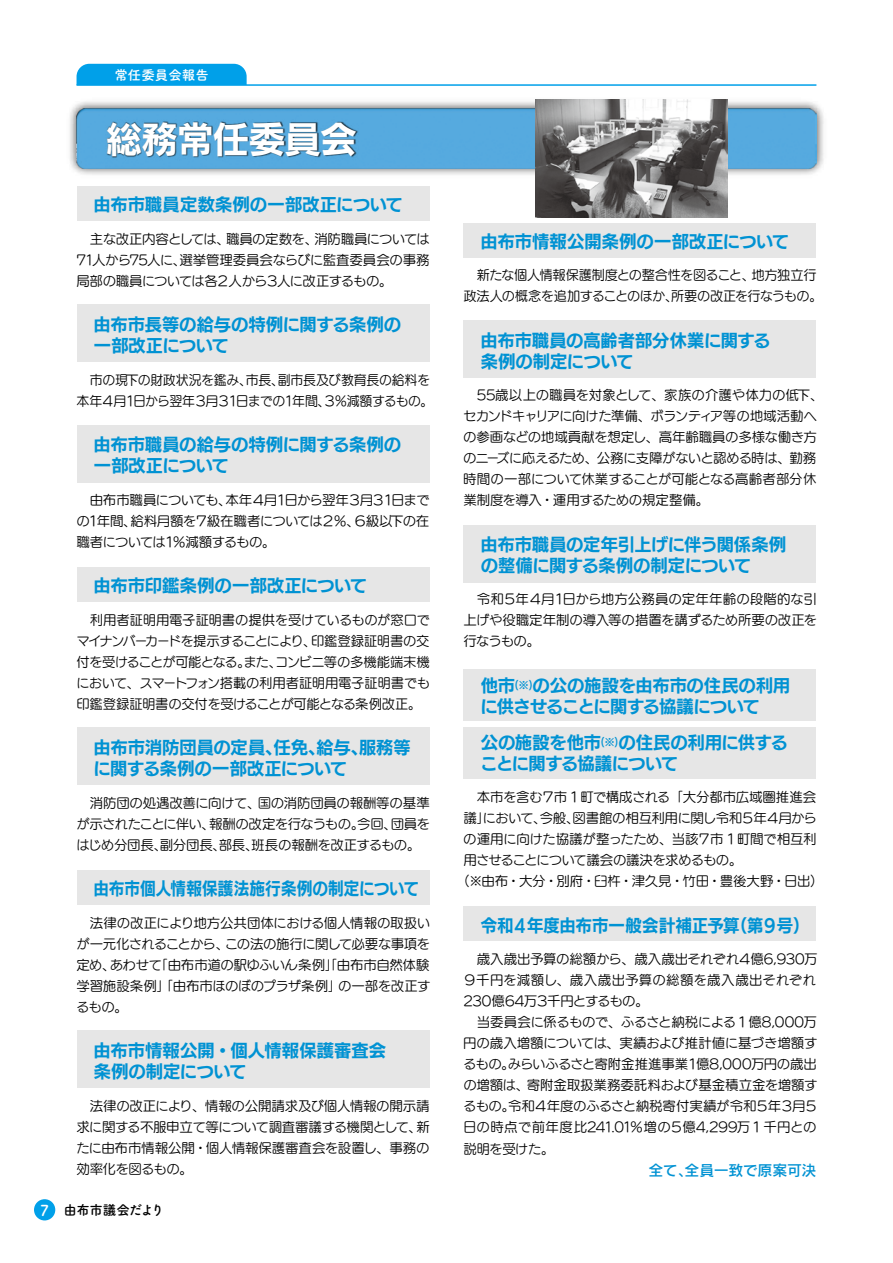
<style>
.page{position:relative;width:893px;height:1263px;background:#fff}
.page>*{position:absolute;margin:0;border:0;box-sizing:border-box;transform-origin:0 0}
.t1{font:36px "UD Kakugo Large Pro B";letter-spacing:-.01em;color:#fff}
.t2{font:17.25px/21px "UD Kakugo Large Pro B";letter-spacing:-.005em;color:#0092d3}
.t3{font:17.25px "UD Kakugo Large Pro B";letter-spacing:-.005em;color:#0092d3;scale:.9 1}
.t4{font:17.25px "UD Kakugo Large Pro B";letter-spacing:-.005em;color:#0092d3;scale:.95 1}
.t5{font:13.5px/21px "UD Marugo Small Pr 6 M";letter-spacing:-.03em;color:#000;text-align:justify}
.t6{font:13.5px/21px "UD Marugo Small Pr 6 M";letter-spacing:-.03em;color:#000;text-align:right;scale:.96 1}
.t7{font:13.5px "UD Marugo Small Pr 6 M";letter-spacing:-.06em;color:#000}
.t8{font:700 13.5px "Tsuku A Rd Gothic";letter-spacing:-.055em;color:#000}
.t9{font:700 13.5px "Tsuku A Rd Gothic";color:#fff}
.s1{font-size:15px;color:#fff}
.s2{font-family:"UD Kakugo Large Pro DB";font-size:10.5px}
</style>
<div class="page">
<div style="left:34px;top:1199px;width:21px;height:21px;background:#00a0e9;border-radius:50%"></div>
<hr style="left:77px;top:84px;width:739px;height:2px;background:#00a0e9">
<div style="left:77px;top:64px;width:170px;height:21px;background:#00a0e9"></div>
<img style="left:70px;top:99px;width:754px;height:82px">
<img style="left:76px;top:108px;width:741px;height:60px">
<div style="left:77px;top:187px;width:352px;height:34px;background:#e6e6e6"></div>
<div style="left:463px;top:224px;width:353px;height:34px;background:#e6e6e6"></div>
<div style="left:463px;top:907px;width:353px;height:34px;background:#e6e6e6"></div>
<div style="left:463px;top:320px;width:353px;height:58px;background:#e6e6e6"></div>
<div style="left:463px;top:525px;width:353px;height:58px;background:#e6e6e6"></div>
<div style="left:463px;top:670px;width:353px;height:51px;background:#e6e6e6"></div>
<div style="left:463px;top:728px;width:353px;height:51px;background:#e6e6e6"></div>
<div style="left:77px;top:568px;width:352px;height:34px;background:#e6e6e6"></div>
<div style="left:77px;top:870px;width:352px;height:34px;background:#e6e6e6"></div>
<div style="left:77px;top:304px;width:352px;height:58px;background:#e6e6e6"></div>
<div style="left:77px;top:425px;width:352px;height:58px;background:#e6e6e6"></div>
<div style="left:77px;top:727px;width:352px;height:58px;background:#e6e6e6"></div>
<div style="left:77px;top:1030px;width:352px;height:58px;background:#e6e6e6"></div>
<img style="left:535px;top:100px;width:192px;height:118px">
<img style="left:105px;top:120px;width:253px;height:49px">
<p class="t9" style="left:114px;top:64px;width:96px">常任委員会報告</p>
<h1 class="t1" style="left:106px;top:109px;width:252px">総務常任委員会</h1>
<p class="t2" style="left:94px;top:193px;width:311px">由布市職員定数条例の一部改正について</p>
<p class="t5" style="left:76px;top:228px;width:355px">　主な改正内容としては、職員の定数を、消防職員については71人から75人に、選挙管理委員会ならびに監査委員会の事務局部の職員については各２人から３人に改正するもの。</p>
<p class="t2" style="left:94px;top:313px;width:309px">由布市長等の給与の特例に関する条例の一部改正について</p>
<p class="t6" style="left:76px;top:369px;width:374px">市の現下の財政状況を鑑み、市長、副市長及び教育長の給料を<br>本年４月１日から翌年３月３１日までの１年間、３％減額するもの。</p>
<p class="t2" style="left:94px;top:433px;width:309px">由布市職員の給与の特例に関する条例の一部改正について</p>
<p class="t5" style="left:76px;top:489px;width:355px">　由布市職員についても、本年４月１日から翌年３月３１日までの１年間、給料月額を７級在職者については２％、６級以下の在職者については１％減額するもの。</p>
<p class="t2" style="left:94px;top:574px;width:275px">由布市印鑑条例の一部改正について</p>
<p class="t5" style="left:76px;top:609px;width:355px;text-indent:14px">利用者証明用電子証明書の提供を受けているものが窓口でマイナンバーカードを提示することにより、印鑑登録証明書の交付を受けることが可能となる。また、コンビニ等の多機能端末機において、スマートフォン搭載の利用者証明用電子証明書でも印鑑登録証明書の交付を受けることが可能となる条例改正。</p>
<p class="t2" style="left:94px;top:736px;width:319px">由布市消防団員の定員、任免、給与、服務等に関する条例の一部改正について</p>
<p class="t5" style="left:76px;top:792px;width:355px">　消防団の処遇改善に向けて、国の消防団員の報酬等の基準が示されたことに伴い、報酬の改定を行なうもの。今回、団員をはじめ分団長、副分団長、部長、班長の報酬を改正するもの。</p>
<p class="t3" style="left:94px;top:874px;width:363px">由布市個人情報保護法施行条例の制定について</p>
<p class="t5" style="left:76px;top:912px;width:356px">　法律の改正により地方公共団体における個人情報の取扱いが一元化されることから、この法の施行に関して必要な事項を定め、あわせて「由布市道の駅ゆふいん条例」「由布市自然体験学習施設条例」「由布市ほのぼのプラザ条例」の一部を改正するもの。</p>
<p class="t2" style="left:94px;top:1039px;width:294px">由布市情報公開・個人情報保護審査会条例の制定について</p>
<p class="t5" style="left:76px;top:1095px;width:355px">　法律の改正により、情報の公開請求及び個人情報の開示請求に関する不服申立て等について調査審議する機関として、新たに由布市情報公開・個人情報保護審査会を設置し、事務の効率化を図るもの。</p>
<p class="t8" style="left:40px;top:1200px;width:126px"><span class="s1">7</span> 由布市議会だより</p>
<p class="t2" style="left:481px;top:230px;width:310px">由布市情報公開条例の一部改正について</p>
<p class="t5" style="left:463px;top:265px;width:361px;text-align:center">新たな個人情報保護制度との整合性を図ること、地方独立行<br>政法人の概念を追加することのほか、所要の改正を行なうもの。</p>
<p class="t2" style="left:481px;top:329px;width:292px">由布市職員の高齢者部分休業に関する条例の制定について</p>
<p class="t5" style="left:463px;top:385px;width:362px;text-align:left">　55歳以上の職員を対象として、家族の介護や体力の低下、セカンドキャリアに向けた準備、ボランティア等の地域活動への参画などの地域貢献を想定し、高年齢職員の多様な働き方のニーズに応えるため、公務に支障がないと認める時は、勤務時間の一部について休業することが可能となる高齢者部分休業制度を導入・運用するための規定整備。</p>
<p class="t2" style="left:481px;top:533px;width:307px">由布市職員の定年引上げに伴う関係条例の整備に関する条例の制定について</p>
<p class="t5" style="left:463px;top:589px;width:355px">　令和５年４月１日から地方公務員の定年年齢の段階的な引上げや役職定年制の導入等の措置を講ずるため所要の改正を行なうもの。</p>
<p class="t2" style="left:481px;top:674px;width:311px">他市<span class="s2">(※)</span>の公の施設を由布市の住民の利用に供させることに関する協議について</p>
<p class="t2" style="left:481px;top:731px;width:309px">公の施設を他市<span class="s2">(※)</span>の住民の利用に供することに関する協議について</p>
<p class="t5" style="left:463px;top:787px;width:354px">　本市を含む７市１町で構成される「大分都市広域圏推進会</p>
<p class="t5" style="left:463px;top:808px;width:355px">議」において、今般、図書館の相互利用に関し令和５年４月から</p>
<p class="t5" style="left:463px;top:829px;width:355px">の運用に向けた協議が整ったため、当該７市１町間で相互利</p>
<p class="t7" style="left:463px;top:853px;width:281px">用させることについて議会の議決を求めるもの。</p>
<p class="t5" style="left:456px;top:871px;width:369px">（※由布・大分・別府・臼杵・津久見・竹田・豊後大野・日出）</p>
<p class="t4" style="left:481px;top:911px;width:347px">令和４年度由布市一般会計補正予算（第９号）</p>
<p class="t5" style="left:463px;top:949px;width:356px;text-align:left">　歳入歳出予算の総額から、歳入歳出それぞれ４億6,930万<br>９千円を減額し、歳入歳出予算の総額を歳入歳出それぞれ<br>230億64万３千円とするもの。<br>　当委員会に係るもので、ふるさと納税による１億8,000万円の歳入増額については、実績および推計値に基づき増額するもの。みらいふるさと寄附金推進事業１億8,000万円の歳出の増額は、寄附金取扱業務委託料および基金積立金を増額するもの。令和４年度のふるさと納税寄付実績が令和５年３月５日の時点で前年度比241.01％増の５億4,299万１千円との説明を受けた。</p>
</div>
